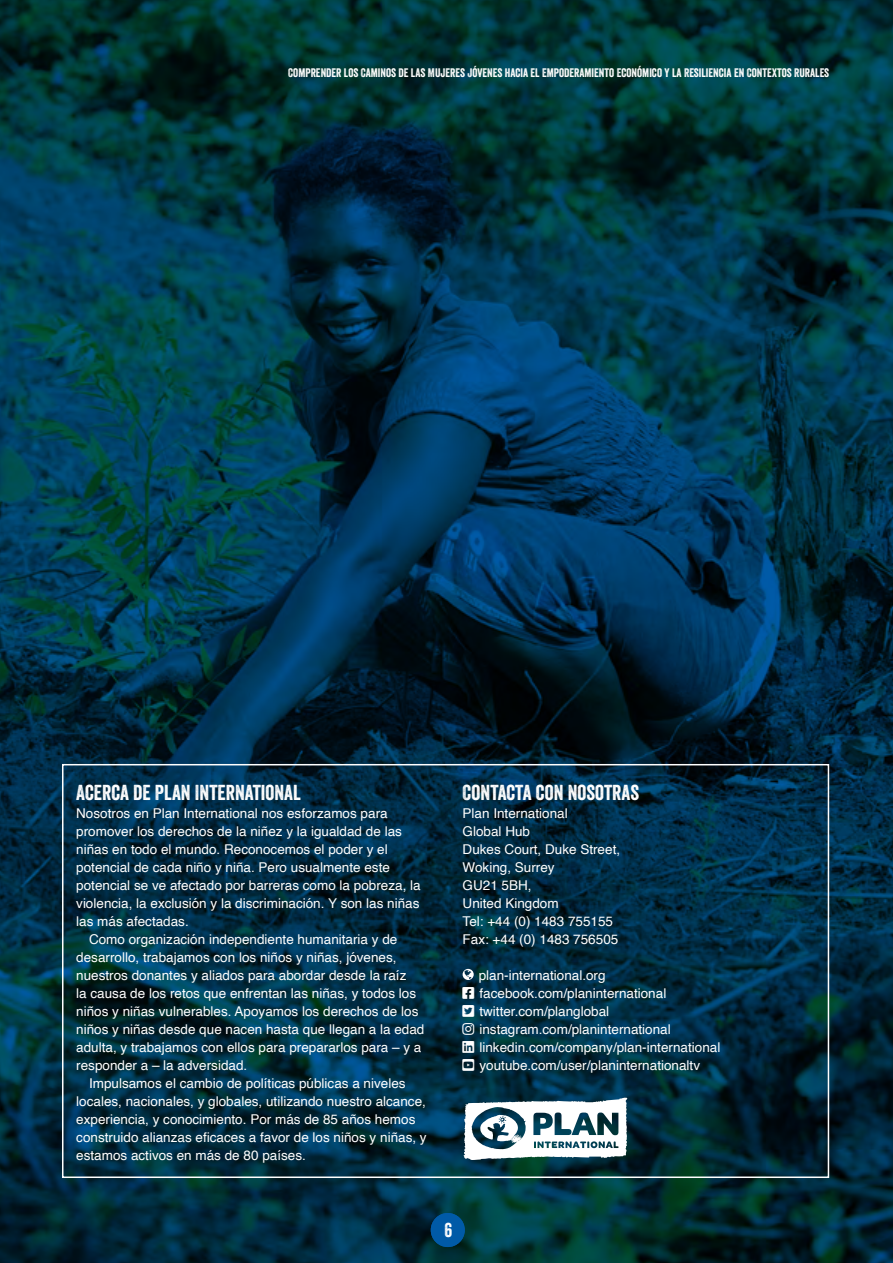
<style>
.page{position:relative;width:893px;height:1263px;background:#fff}
.page>*{position:absolute;margin:0;border:0;box-sizing:border-box;transform-origin:0 0}
.t1{font:21px "Veneer";color:#fff}
.t2{font:19.5px "Veneer";color:#fff}
.t3{font:13.5px/18px "Helvetica";color:#fff}
.t4{font:12px "Veneer";color:#fff}
</style>
<div class="page">
<img style="left:0;top:0;width:893px;height:1263px">
<div style="left:431px;top:1213px;width:34px;height:34px;background:#005aa7;border-radius:50%"></div>
<svg style="left:463px;top:969px;width:11px;height:11px"></svg>
<div style="left:62px;top:764px;width:767px;height:414px;border:2px solid #fff"></div>
<svg style="left:463px;top:1098px;width:165px;height:62px"></svg>
<svg style="left:463px;top:987px;width:11px;height:12px"></svg>
<svg style="left:463px;top:1005px;width:11px;height:12px"></svg>
<svg style="left:463px;top:1023px;width:11px;height:12px"></svg>
<svg style="left:463px;top:1041px;width:11px;height:12px"></svg>
<svg style="left:463px;top:1059px;width:11px;height:12px"></svg>
<p class="t4" style="left:288px;top:65px;width:543px">COMPRENDER LOS CAMINOS DE LAS MUJERES JÓVENES HACIA EL EMPODERAMIENTO ECONÓMICO Y LA RESILIENCIA EN CONTEXTOS RURALES</p>
<h1 class="t1" style="left:76px;top:780px;width:226px">ACERCA DE PLAN INTERNATIONAL</h1>
<p class="t3" style="left:76px;top:805px;width:313px">Nosotros en Plan International nos esforzamos para</p>
<p class="t3" style="left:76px;top:823px;width:327px">promover los derechos de la niñez y la igualdad de las</p>
<p class="t3" style="left:76px;top:841px;width:313px">niñas en todo el mundo. Reconocemos el poder y el</p>
<p class="t3" style="left:76px;top:859px;width:315px">potencial de cada niño y niña. Pero usualmente este</p>
<p class="t3" style="left:76px;top:877px;width:346px">potencial se ve afectado por barreras como la pobreza, la</p>
<p class="t3" style="left:76px;top:895px;width:345px">violencia, la exclusión y la discriminación. Y son las niñas</p>
<p class="t3" style="left:76px;top:913px;width:114px">las más afectadas.</p>
<p class="t3" style="left:89px;top:931px;width:310px">Como organización independiente humanitaria y de</p>
<p class="t3" style="left:76px;top:949px;width:322px">desarrollo, trabajamos con los niños y niñas, jóvenes,</p>
<p class="t3" style="left:76px;top:966px;width:332px">nuestros donantes y aliados para abordar desde la raíz</p>
<p class="t3" style="left:76px;top:984px;width:341px">la causa de los retos que enfrentan las niñas, y todos los</p>
<p class="t3" style="left:76px;top:1002px;width:344px">niños y niñas vulnerables. Apoyamos los derechos de los</p>
<p class="t3" style="left:76px;top:1020px;width:350px">niños y niñas desde que nacen hasta que llegan a la edad</p>
<p class="t3" style="left:76px;top:1038px;width:347px">adulta, y trabajamos con ellos para prepararlos para – y a</p>
<p class="t3" style="left:76px;top:1056px;width:173px">responder a – la adversidad.</p>
<p class="t3" style="left:89px;top:1074px;width:318px">Impulsamos el cambio de políticas públicas a niveles</p>
<p class="t3" style="left:76px;top:1092px;width:351px">locales, nacionales, y globales, utilizando nuestro alcance,</p>
<p class="t3" style="left:76px;top:1110px;width:341px">experiencia, y conocimiento. Por más de 85 años hemos</p>
<p class="t3" style="left:76px;top:1128px;width:352px">construido alianzas eficaces a favor de los niños y niñas, y</p>
<p class="t3" style="left:76px;top:1146px;width:231px">estamos activos en más de 80 países.</p>
<h1 class="t1" style="left:463px;top:780px;width:178px">CONTACTA CON NOSOTRAS</h1>
<p class="t3" style="left:463px;top:805px;width:159px">Plan International<br>Global Hub<br>Dukes Court, Duke Street,<br>Woking, Surrey<br>GU21 5BH,<br>United Kingdom<br>Tel: +44 (0) 1483 755155<br>Fax: +44 (0) 1483 756505</p>
<p class="t3" style="left:479px;top:967px;width:243px">plan-international.org facebook.com/planinternational twitter.com/planglobal instagram.com/planinternational linkedin.com/company/plan-international youtube.com/user/planinternationaltv</p>
<h2 class="t2" style="left:444px;top:1218px;width:9px">6</h2>
</div>
